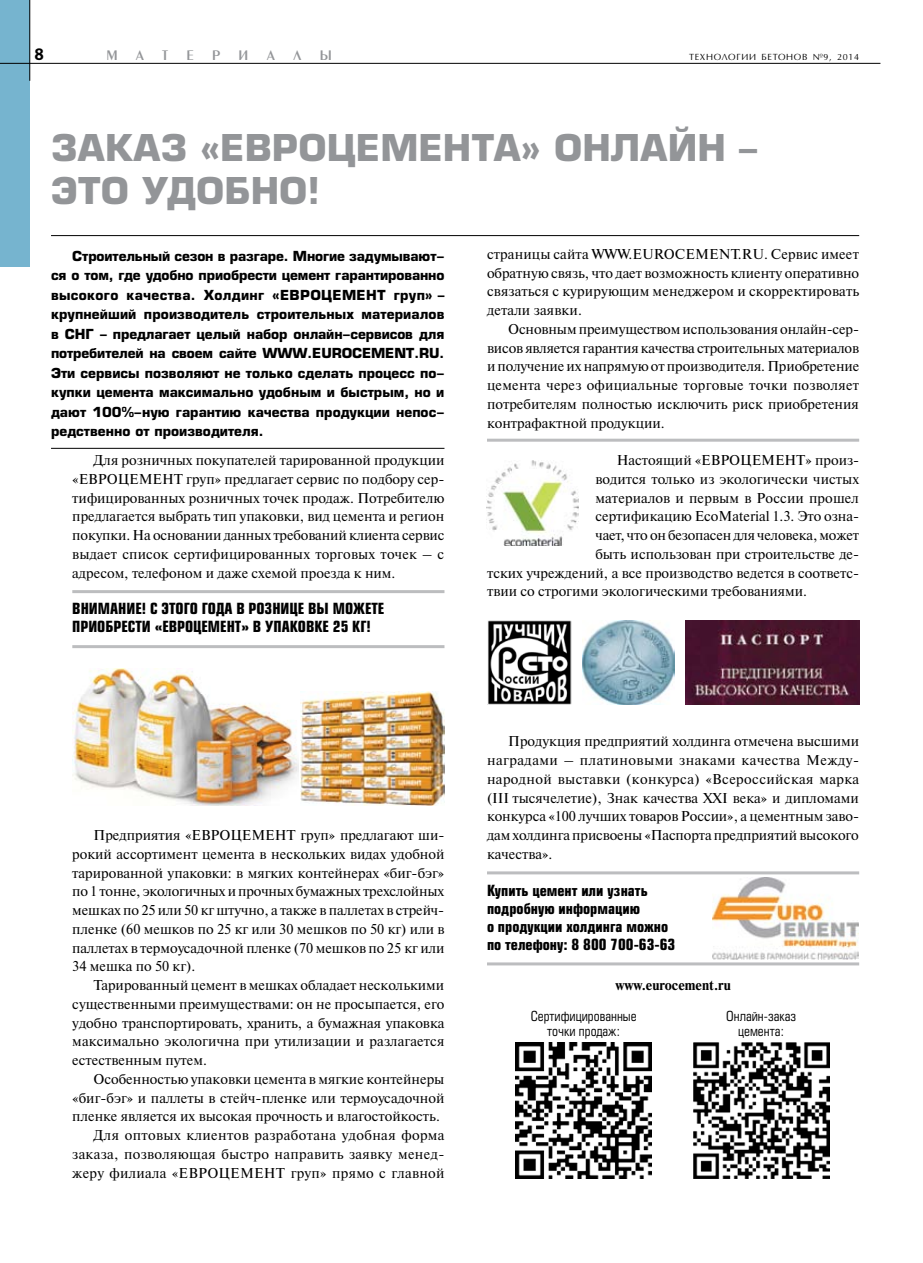
<style>
.page{position:relative;width:923px;height:1263px;background:#fff}
.page>*{position:absolute;margin:0;border:0;box-sizing:border-box;transform-origin:0 0}
.t1{font:700 36px/43.2px "Europe";color:#939598}
.t2{font:700 15px/18px "Europe Cond";color:#000}
.t3{font:14.55px "Penta Demi";color:#939598}
.t4{font:14.25px/18.8px "Newton C";color:#000;text-align:justify}
.t5{font:14.25px "Newton C";letter-spacing:.025em;color:#000}
.t6{font:14.25px "Newton C";letter-spacing:.02em;color:#000}
.t7{font:700 14.25px "Newton C";color:#000}
.t8{font:700 13.5px/19.5px "Europe";color:#000;text-align:justify}
.t9{font:13.5px/14.2px "Europe Cond";color:#000;text-align:center}
.t10{font:9px "AG Opus";letter-spacing:.08em;color:#000}
</style>
<div class="page">
<div style="left:0;top:0;width:30px;height:267px;background:#76b4cf"></div>
<hr style="left:72px;top:590px;width:372px;height:3px;background:#bcbdbf">
<hr style="left:72px;top:645px;width:372px;height:3px;background:#bcbdbf">
<hr style="left:487px;top:871px;width:372px;height:3px;background:#bcbdbf">
<hr style="left:487px;top:962px;width:372px;height:3px;background:#bcbdbf">
<hr style="left:51px;top:235px;width:808px;height:1px;background:#000">
<hr style="left:51px;top:448px;width:393px;height:1px;background:#000">
<img style="left:300px;top:691px;width:144px;height:114px">
<img style="left:72px;top:668px;width:227px;height:137px">
<img style="left:486px;top:460px;width:92px;height:85px">
<img style="left:488px;top:620px;width:84px;height:84px">
<img style="left:583px;top:620px;width:91px;height:84px">
<img style="left:685px;top:620px;width:174px;height:84px">
<img style="left:712px;top:877px;width:147px;height:82px">
<img style="left:693px;top:1043px;width:136px;height:136px">
<img style="left:516px;top:1043px;width:136px;height:136px">
<hr style="left:487px;top:439px;width:372px;height:3px;background:#bcbdbf">
<hr style="left:29px;top:0;width:1px;height:81px;background:#000">
<hr style="left:0;top:63px;width:880px;height:1px;background:#000">
<p class="t3" style="left:106px;top:48px;width:13px">М</p>
<p class="t3" style="left:136px;top:48px;width:34px">А Т</p>
<p class="t3" style="left:186px;top:48px;width:9px">Е</p>
<p class="t3" style="left:212px;top:48px;width:9px">Р</p>
<p class="t3" style="left:238px;top:48px;width:11px">И</p>
<p class="t3" style="left:267px;top:48px;width:10px">А</p>
<p class="t3" style="left:293px;top:48px;width:9px">Л</p>
<p class="t3" style="left:320px;top:48px;width:14px">Ы</p>
<p class="t10" style="left:689px;top:51px;width:172px">ТЕХНОЛОГИИ БЕТОНОВ №9, 2014</p>
<h1 class="t1" style="left:51px;top:126px;width:707px">ЗАКАЗ «ЕВРОЦЕМЕНТА» ОНЛАЙН –<br>ЭТО УДОБНО!</h1>
<p class="t8" style="left:51px;top:246px;width:395px;text-indent:21px">Строительный сезон в разгаре. Многие задумывают&shy;ся о том, где удобно приобрести цемент гарантированно высокого качества. Холдинг «ЕВРОЦЕМЕНТ груп» – крупнейший производитель строительных материалов в СНГ – предлагает целый набор онлайн-сервисов для потребителей на своем сайте WWW.EUROCEMENT.RU.<br>Эти сервисы позволяют не только сделать процесс по&shy;купки цемента максимально удобным и быстрым, но и дают 100%-ную гарантию качества продукции непос&shy;редственно от производителя.</p>
<p class="t4" style="left:72px;top:451px;width:374px;text-indent:21px">Для розничных покупателей тарированной продукции «ЕВРОЦЕМЕНТ груп» предлагает сервис по подбору сер&shy;тифицированных розничных точек продаж. Потребителю предлагается выбрать тип упаковки, вид цемента и регион покупки. На основании данных требований клиента сервис выдает список сертифицированных торговых точек – с адресом, телефоном и даже схемой проезда к ним.</p>
<p class="t2" style="left:72px;top:599px;width:313px">ВНИМАНИЕ! С ЭТОГО ГОДА В РОЗНИЦЕ ВЫ МОЖЕТЕ<br>ПРИОБРЕСТИ «ЕВРОЦЕМЕНТ» В УПАКОВКЕ 25 КГ!</p>
<p class="t4" style="left:72px;top:826px;width:374px;text-indent:21px">Предприятия «ЕВРОЦЕМЕНТ груп» предлагают ши&shy;рокий ассортимент цемента в нескольких видах удобной тарированной упаковки: в мягких контейнерах «биг-бэг» по 1 тонне, экологичных и прочных бумажных трехслойных мешках по 25 или 50 кг штучно, а также в паллетах в стрейч&shy;пленке (60 мешков по 25 кг или 30 мешков по 50 кг) или в паллетах в термоусадочной пленке (70 мешков по 25 кг или 34 мешка по 50 кг).</p>
<p class="t4" style="left:72px;top:976px;width:374px;text-indent:21px">Тарированный цемент в мешках обладает несколькими существенными преимуществами: он не просыпается, его удобно транспортировать, хранить, а бумажная упаковка максимально экологична при утилизации и разлагается естественным путем.</p>
<p class="t4" style="left:94px;top:1070px;width:352px">Особенностью упаковки цемента в мягкие контейнеры</p>
<p class="t4" style="left:72px;top:1088px;width:374px">«биг-бэг» и паллеты в стейч-пленке или термоусадочной</p>
<p class="t4" style="left:72px;top:1107px;width:369px">пленке является их высокая прочность и влагостойкость.</p>
<p class="t5" style="left:94px;top:1127px;width:352px">Для оптовых клиентов разработана удобная форма</p>
<p class="t5" style="left:72px;top:1146px;width:374px">заказа, позволяющая быстро направить заявку менед-</p>
<p class="t6" style="left:72px;top:1165px;width:374px">жеру филиала «ЕВРОЦЕМЕНТ груп» прямо с главной</p>
<p class="t4" style="left:487px;top:245px;width:374px">страницы сайта WWW.EUROCEMENT.RU. Сервис имеет обратную связь, что дает возможность клиенту оперативно связаться с курирующим менеджером и скорректировать детали заявки.</p>
<p class="t4" style="left:487px;top:320px;width:374px;text-indent:21px">Основным преимуществом использования онлайн-сер&shy;висов является гарантия качества строительных материалов и получение их напрямую от производителя. Приобретение цемента через официальные торговые точки позволяет потребителям полностью исключить риск приобретения контрафактной продукции.</p>
<p class="t4" style="left:617px;top:451px;width:244px">Настоящий «ЕВРОЦЕМЕНТ» произ-</p>
<p class="t4" style="left:595px;top:470px;width:265px">водится только из экологически чистых</p>
<p class="t4" style="left:595px;top:488px;width:265px">материалов и первым в России прошел</p>
<p class="t4" style="left:595px;top:507px;width:265px">сертификацию EcoMaterial 1.3. Это озна-</p>
<p class="t4" style="left:595px;top:526px;width:265px">чает, что он безопасен для человека, может</p>
<p class="t4" style="left:595px;top:545px;width:265px">быть использован при строительстве де-</p>
<p class="t4" style="left:487px;top:563px;width:374px">тских учреждений, а все производство ведется в соответс-</p>
<p class="t4" style="left:487px;top:582px;width:321px">твии со строгими экологическими требованиями.</p>
<p class="t4" style="left:487px;top:732px;width:374px;text-indent:21px">Продукция предприятий холдинга отмечена высшими наградами – платиновыми знаками качества Между&shy;народной выставки (конкурса) «Всероссийская марка (III тысячелетие), Знак качества XXI века» и дипломами конкурса «100 лучших товаров России», а цементным заво&shy;дам холдинга присвоены «Паспорта предприятий высокого качества».</p>
<p class="t2" style="left:487px;top:881px;width:190px">Купить цемент или узнать подробную информацию<br>о продукции холдинга можно по телефону: 8 800 700-63-63</p>
<p class="t7" style="left:615px;top:977px;width:117px">www.eurocement.ru</p>
<p class="t9" style="left:531px;top:1009px;width:107px">Сертифицированные точки продаж:</p>
<p class="t9" style="left:726px;top:1009px;width:71px">Онлайн-заказ цемента:</p>
</div>
